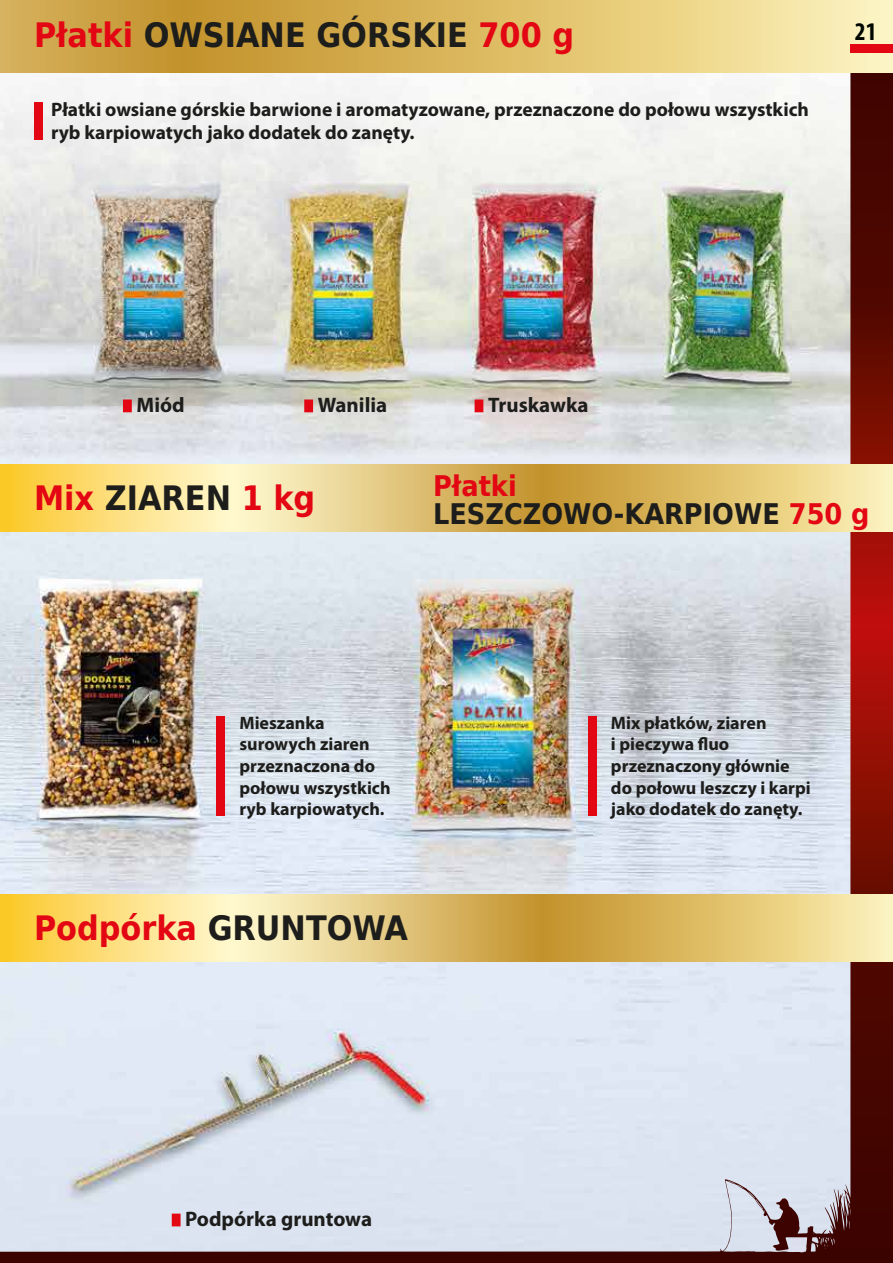
<style>
.page{position:relative;width:893px;height:1263px;background:#fff}
.page>*{position:absolute;margin:0;border:0;box-sizing:border-box;transform-origin:0 0}
.t1{font:700 33.75px "DejaVu Sans Condensed";color:#e30613}
.t2{font:700 33.75px "DejaVu Sans Condensed";color:#1d1d1b}
.t3{font:700 28.5px "DejaVu Sans Condensed";color:#1d1d1b}
.t4{font:700 28.5px "DejaVu Sans Condensed";color:#e30613}
.t5{font:700 condensed 25.5px "Myriad Pro";color:#000600}
.t6{font:700 21px "Myriad Pro";color:#1d1d1b}
.t7{font:700 19.5px/23.4px "Myriad Pro";color:#1d1d1b}
.t8{font:700 18px/21.6px "Myriad Pro";color:#1d1d1b}
.s1{color:#e30613}
.s2{font-weight:900;font-size:9px;color:#e30613}
.s3{color:#1d1d1b}
</style>
<div class="page">
<img style="left:0;top:72px;width:893px;height:1191px">
<svg style="left:825px;top:72px;width:25px;height:1158px;background:#dcdfe4"></svg>
<svg style="left:0;top:0;width:893px;height:72px;background:#dcbb66"></svg>
<hr style="left:0;top:752px;width:1px;height:51px;background:#e0e9f0">
<div style="left:123px;top:399px;width:9px;height:13px;border:6px solid #e30613"></div>
<div style="left:304px;top:399px;width:9px;height:13px;border:6px solid #e30613"></div>
<div style="left:475px;top:399px;width:8px;height:13px;border:6px solid #e30613"></div>
<div style="left:217px;top:716px;width:8px;height:99px;background:#e30613"></div>
<div style="left:588px;top:716px;width:9px;height:99px;background:#e30613"></div>
<svg style="left:0;top:464px;width:893px;height:67px;background:#e8cb79"></svg>
<svg style="left:0;top:894px;width:893px;height:67px;background:#e8cb79"></svg>
<div style="left:34px;top:102px;width:9px;height:38px;background:#e30613"></div>
<div style="left:172px;top:1213px;width:9px;height:13px;border:6px solid #e30613"></div>
<div style="left:850px;top:45px;width:43px;height:8px;background:#e30613"></div>
<h1 class="t2" style="left:34px;top:8px;width:542px"><span class="s1">Płatki</span> OWSIANE GÓRSKIE <span class="s1">700 g</span></h1>
<p class="t7" style="left:51px;top:98px;width:759px">Płatki owsiane górskie barwione i aromatyzowane, przeznaczone do połowu wszystkich ryb karpiowatych jako dodatek do zanęty.</p>
<h3 class="t5" style="left:855px;top:17px;width:23px">21</h3>
<p class="t6" style="left:125px;top:393px;width:61px"><span class="s2">l</span> Miód</p>
<p class="t6" style="left:307px;top:393px;width:82px"><span class="s2">l</span> Wanilia</p>
<p class="t6" style="left:477px;top:393px;width:113px"><span class="s2">l</span> Truskawka</p>
<h1 class="t1" style="left:34px;top:471px;width:283px">Mix <span class="s3">ZIAREN</span> 1 kg</h1>
<h2 class="t4" style="left:433px;top:462px;width:85px">Płatki</h2>
<h2 class="t3" style="left:433px;top:490px;width:438px">LESZCZOWO-KARPIOWE <span class="s1">750 g</span></h2>
<p class="t8" style="left:239px;top:712px;width:153px">Mieszanka surowych ziaren przeznaczona do połowu wszystkich ryb karpiowatych.</p>
<p class="t8" style="left:611px;top:712px;width:201px">Mix płatków, ziaren<br>i pieczywa fluo przeznaczony głównie do połowu leszczy i karpi jako dodatek do zanęty.</p>
<h1 class="t1" style="left:34px;top:901px;width:375px">Podpórka <span class="s3">GRUNTOWA</span></h1>
<p class="t6" style="left:174px;top:1207px;width:199px"><span class="s2">l</span> Podpórka gruntowa</p>
</div>
